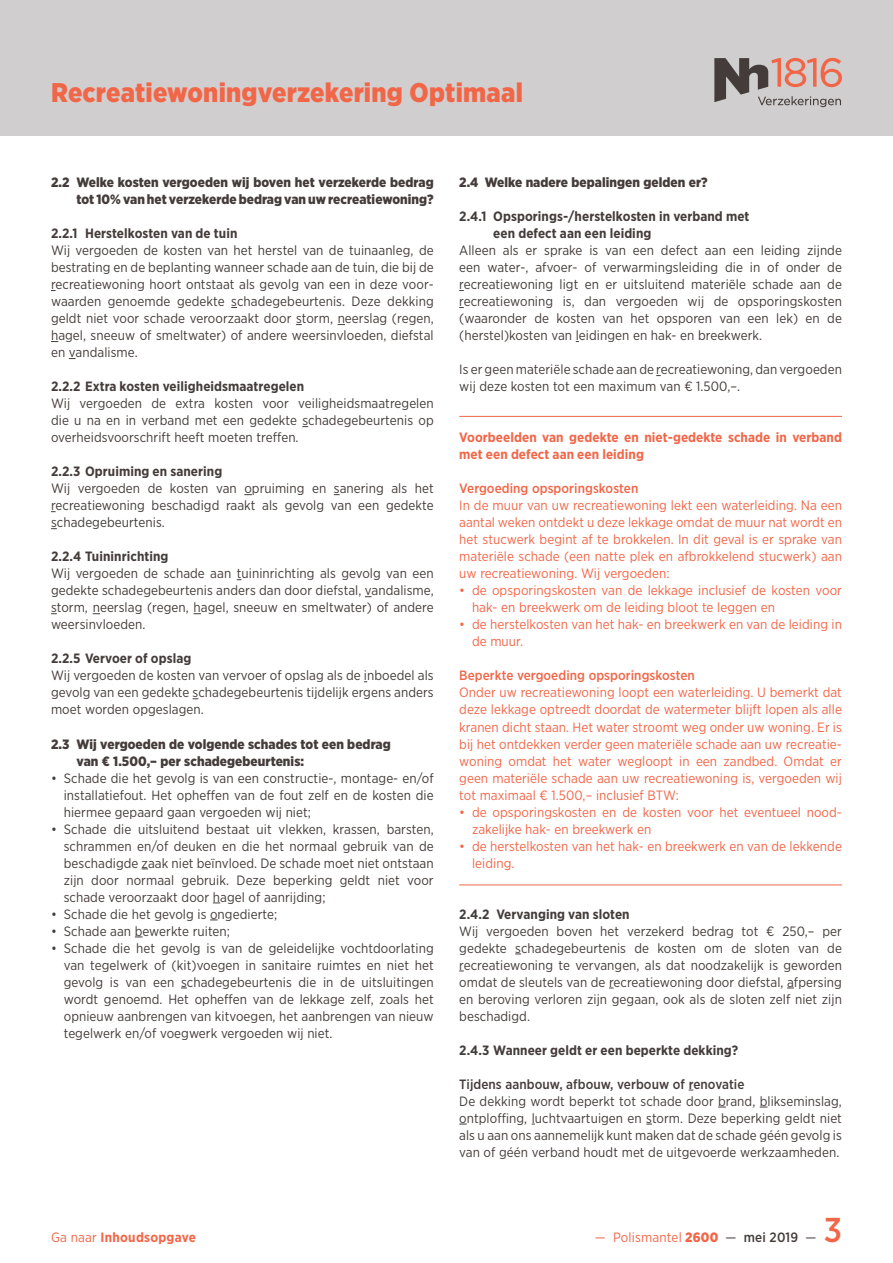
<style>
.page{position:relative;width:893px;height:1263px;background:#fff}
.page>*{position:absolute;margin:0;border:0;box-sizing:border-box;transform-origin:0 0}
.t1{font:500 34.5px "Gotham Narrow";color:#f26648}
.t2{font:900 27px "Gotham Narrow";letter-spacing:.01em;color:#f26648}
.t3{font:13.5px/17px "Gotham Narrow";letter-spacing:.005em;color:#443c3a;text-align:justify}
.t4{font:13.5px/17px "Gotham Narrow";letter-spacing:.005em;color:#f26648}
.t5{font:700 13.5px/17px "Gotham Narrow";letter-spacing:.005em;color:#443c3a}
.t6{font:900 13.5px/17px "Gotham Narrow";letter-spacing:.005em;color:#443c3a;text-align:right}
.t7{font:700 13.5px/17px "Gotham Narrow";letter-spacing:.005em;color:#f26648}
.t8{font:500 13.5px "Gotham Narrow";letter-spacing:.005em;color:#f26648}
.t9{font:500 13.5px "Gotham Narrow";letter-spacing:.005em;color:#443c3a}
.s1{font-weight:400}
.s2{font-weight:900}
.s3{color:#443c3a}
.s4{font-weight:500;color:#443c3a}
</style>
<div class="page">
<hr style="left:459px;top:416px;width:383px;height:1px;background:#f26648">
<hr style="left:459px;top:884px;width:383px;height:1px;background:#f26648">
<div style="left:0;top:0;width:893px;height:136px;background:#d0cece"></div>
<svg style="left:714px;top:58px;width:128px;height:49px"></svg>
<h2 class="t2" style="left:51px;top:74px;width:473px">Recreatiewoningverzekering Optimaal</h2>
<p class="t6" style="left:51px;top:174px;width:384px">2.2 Welke kosten vergoeden wij boven het verzekerde bedrag tot 10% van het verzekerde bedrag van uw recreatiewoning?</p>
<p class="t5" style="left:51px;top:225px;width:188px">2.2.1 Herstelkosten van de tuin</p>
<p class="t3" style="left:51px;top:242px;width:384px">Wij vergoeden de kosten van het herstel van de tuinaanleg, de bestrating en de beplanting wanneer schade aan de tuin, die bij de recreatiewoning hoort ontstaat als gevolg van een in deze voor&shy;waarden genoemde gedekte schadegebeurtenis. Deze dekking geldt niet voor schade veroorzaakt door storm, neerslag (regen, hagel, sneeuw of smeltwater) of andere weersinvloeden, diefstal en vandalisme.</p>
<p class="t5" style="left:51px;top:378px;width:255px">2.2.2 Extra kosten veiligheidsmaatregelen</p>
<p class="t3" style="left:51px;top:395px;width:384px">Wij vergoeden de extra kosten voor veiligheidsmaatregelen die u na en in verband met een gedekte schadegebeurtenis op overheidsvoorschrift heeft moeten treffen.</p>
<p class="t5" style="left:51px;top:463px;width:173px">2.2.3 Opruiming en sanering</p>
<p class="t3" style="left:51px;top:480px;width:384px">Wij vergoeden de kosten van opruiming en sanering als het recreatiewoning beschadigd raakt als gevolg van een gedekte schadegebeurtenis.</p>
<p class="t5" style="left:51px;top:548px;width:119px">2.2.4 Tuininrichting</p>
<p class="t3" style="left:51px;top:565px;width:384px">Wij vergoeden de schade aan tuininrichting als gevolg van een gedekte schadegebeurtenis anders dan door diefstal, vandalisme, storm, neerslag (regen, hagel, sneeuw en smeltwater) of andere weersinvloeden.</p>
<p class="t5" style="left:51px;top:650px;width:142px">2.2.5 Vervoer of opslag</p>
<p class="t3" style="left:51px;top:667px;width:384px">Wij vergoeden de kosten van vervoer of opslag als de inboedel als gevolg van een gedekte schadegebeurtenis tijdelijk ergens anders moet worden opgeslagen.</p>
<p class="t6" style="left:77px;top:735px;width:316px;text-align:left;text-indent:-26px">2.3 Wij vergoeden de volgende schades tot een bedrag van € 1.500,– per schadegebeurtenis:</p>
<p class="t3" style="left:64px;top:769px;width:371px;text-indent:-13px">• Schade die het gevolg is van een constructie-, montage- en/of installatiefout. Het opheffen van de fout zelf en de kosten die hiermee gepaard gaan vergoeden wij niet;</p>
<p class="t3" style="left:64px;top:820px;width:371px;text-indent:-13px">• Schade die uitsluitend bestaat uit vlekken, krassen, barsten, schrammen en/of deuken en die het normaal gebruik van de beschadigde zaak niet beïnvloed. De schade moet niet ontstaan zijn door normaal gebruik. Deze beperking geldt niet voor schade veroorzaakt door hagel of aanrijding;</p>
<p class="t3" style="left:51px;top:905px;width:228px">• Schade die het gevolg is ongedierte;</p>
<p class="t3" style="left:51px;top:922px;width:181px">• Schade aan bewerkte ruiten;</p>
<p class="t3" style="left:64px;top:939px;width:371px;text-indent:-13px">• Schade die het gevolg is van de geleidelijke vochtdoorlating van tegelwerk of (kit)voegen in sanitaire ruimtes en niet het gevolg is van een schadegebeurtenis die in de uitsluitingen wordt genoemd. Het opheffen van de lekkage zelf, zoals het opnieuw aanbrengen van kitvoegen, het aanbrengen van nieuw tegelwerk en/of voegwerk vergoeden wij niet.</p>
<p class="t7" style="left:51px;top:1228px;width:147px"><span class="s1">Ga naar</span> Inhoudsopgave</p>
<p class="t6" style="left:459px;top:174px;width:250px">2.4 Welke nadere bepalingen gelden er?</p>
<p class="t5" style="left:493px;top:208px;width:258px;text-indent:-34px">2.4.1 Opsporings-/herstelkosten in verband met een defect aan een leiding</p>
<p class="t3" style="left:459px;top:242px;width:384px">Alleen als er sprake is van een defect aan een leiding zijnde een water-, afvoer- of verwarmingsleiding die in of onder de recreatiewoning ligt en er uitsluitend materiële schade aan de recreatiewoning is, dan vergoeden wij de opsporingskosten (waaronder de kosten van het opsporen van een lek) en de (herstel)kosten van leidingen en hak- en breekwerk.</p>
<p class="t3" style="left:459px;top:361px;width:384px">Is er geen materiële schade aan de recreatiewoning, dan vergoeden wij deze kosten tot een maximum van € 1.500,–.</p>
<p class="t7" style="left:459px;top:429px;width:384px">Voorbeelden van gedekte en niet-gedekte schade in verband met een defect aan een leiding</p>
<p class="t8" style="left:459px;top:480px;width:181px">Vergoeding opsporingskosten</p>
<p class="t4" style="left:459px;top:497px;width:384px;text-align:justify">In de muur van uw recreatiewoning lekt een waterleiding. Na een aantal weken ontdekt u deze lekkage omdat de muur nat wordt en het stucwerk begint af te brokkelen. In dit geval is er sprake van materiële schade (een natte plek en afbrokkelend stucwerk) aan uw recreatiewoning. Wij vergoeden:</p>
<p class="t4" style="left:472px;top:582px;width:371px;text-indent:-13px">• de opsporingskosten van de lekkage inclusief de kosten voor hak- en breekwerk om de leiding bloot te leggen en</p>
<p class="t4" style="left:472px;top:616px;width:371px;text-indent:-13px">• de herstelkosten van het hak- en breekwerk en van de leiding in de muur.</p>
<p class="t8" style="left:459px;top:667px;width:237px">Beperkte vergoeding opsporingskosten</p>
<p class="t4" style="left:459px;top:684px;width:384px;text-align:justify">Onder uw recreatiewoning loopt een waterleiding. U bemerkt dat deze lekkage optreedt doordat de watermeter blijft lopen als alle kranen dicht staan. Het water stroomt weg onder uw woning. Er is bij het ontdekken verder geen materiële schade aan uw recreatie&shy;woning omdat het water wegloopt in een zandbed. Omdat er geen materiële schade aan uw recreatiewoning is, vergoeden wij tot maximaal € 1.500,– inclusief BTW:</p>
<p class="t4" style="left:472px;top:803px;width:371px;text-indent:-13px">• de opsporingskosten en de kosten voor het eventueel nood&shy;zakelijke hak- en breekwerk en</p>
<p class="t4" style="left:472px;top:837px;width:371px;text-indent:-13px">• de herstelkosten van het hak- en breekwerk en van de lekkende leiding.</p>
<p class="t5" style="left:459px;top:905px;width:172px">2.4.2 Vervanging van sloten</p>
<p class="t3" style="left:459px;top:922px;width:384px">Wij vergoeden boven het verzekerd bedrag tot € 250,– per gedekte schadegebeurtenis de kosten om de sloten van de recreatiewoning te vervangen, als dat noodzakelijk is geworden omdat de sleutels van de recreatiewoning door diefstal, afpersing en beroving verloren zijn gegaan, ook als de sloten zelf niet zijn beschadigd.</p>
<p class="t5" style="left:459px;top:1041px;width:280px">2.4.3 Wanneer geldt er een beperkte dekking?</p>
<p class="t9" style="left:459px;top:1075px;width:287px">Tijdens aanbouw, afbouw, verbouw of renovatie</p>
<p class="t3" style="left:459px;top:1092px;width:384px">De dekking wordt beperkt tot schade door brand, blikseminslag, ontploffing, luchtvaartuigen en storm. Deze beperking geldt niet als u aan ons aannemelijk kunt maken dat de schade géén gevolg is van of géén verband houdt met de uitgevoerde werkzaamheden.</p>
<p class="t4" style="left:595px;top:1228px;width:223px">— Polismantel <span class="s2">2600</span> <span class="s3">—</span> <span class="s4">mei 2019</span> <span class="s3">—</span></p>
<h1 class="t1" style="left:824px;top:1208px;width:20px">3</h1>
</div>
